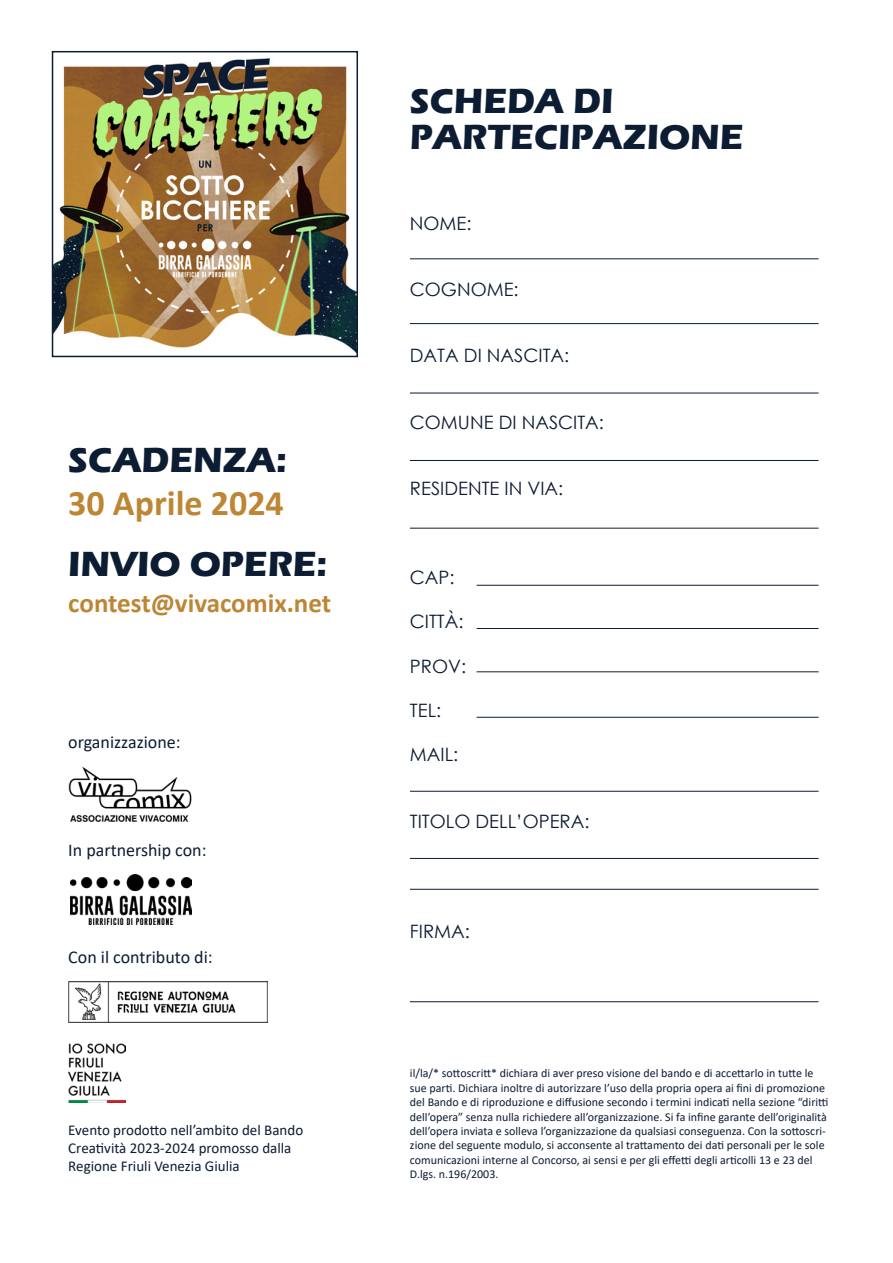
<style>
.page{position:relative;width:893px;height:1263px;background:#fff}
.page>*{position:absolute;margin:0;border:0;box-sizing:border-box;transform-origin:0 0}
.t1{font:700 36px "Eras ITC";color:#0c1c33}
.t2{font:700 36px "Calibri";color:#bd8635}
.t3{font:700 27px "Calibri";color:#bd8635}
.t4{font:18.45px "Century Gothic";color:#0c1c33}
.t5{font:18px "Calibri";color:#0c1c33}
.t6{font:15px/18px "Calibri";color:#0c1c33}
.t7{font:12px/14.4px "Calibri";color:#0c1c33}
</style>
<div class="page">
<img style="left:68px;top:766px;width:124px;height:56px">
<img style="left:71px;top:874px;width:120px;height:51px">
<img style="left:68px;top:982px;width:200px;height:40px">
<img style="left:68px;top:1044px;width:57px;height:58px">
<hr style="left:410px;top:258px;width:409px;height:1px;background:#0c1c33">
<hr style="left:410px;top:323px;width:409px;height:1px;background:#0c1c33">
<hr style="left:410px;top:393px;width:409px;height:1px;background:#0c1c33">
<hr style="left:410px;top:460px;width:409px;height:1px;background:#0c1c33">
<hr style="left:410px;top:528px;width:409px;height:1px;background:#0c1c33">
<hr style="left:477px;top:585px;width:342px;height:1px;background:#0c1c33">
<hr style="left:477px;top:628px;width:342px;height:1px;background:#0c1c33">
<hr style="left:477px;top:671px;width:342px;height:1px;background:#0c1c33">
<hr style="left:477px;top:717px;width:342px;height:1px;background:#0c1c33">
<hr style="left:410px;top:791px;width:409px;height:1px;background:#0c1c33">
<hr style="left:410px;top:858px;width:409px;height:1px;background:#0c1c33">
<hr style="left:410px;top:889px;width:409px;height:1px;background:#0c1c33">
<hr style="left:410px;top:1001px;width:409px;height:1px;background:#0c1c33">
<img style="left:55px;top:58px;width:300px;height:294px">
<div style="left:52px;top:51px;width:306px;height:306px;border:2px solid #0c1c33"></div>
<p class="t1" style="left:68px;top:439px;width:220px">SCADENZA:</p>
<p class="t2" style="left:68px;top:478px;width:217px">30 Aprile 2024</p>
<p class="t1" style="left:68px;top:543px;width:260px">INVIO OPERE:</p>
<p class="t3" style="left:68px;top:584px;width:264px">contest@vivacomix.net</p>
<p class="t5" style="left:68px;top:730px;width:114px">organizzazione:</p>
<p class="t5" style="left:68px;top:837px;width:140px">In partnership con:</p>
<p class="t5" style="left:68px;top:944px;width:146px">Con il contributo di:</p>
<p class="t6" style="left:68px;top:1120px;width:236px">Evento prodotto nell’ambito del Bando<br>Creatività 2023-2024 promosso dalla</p>
<p class="t6" style="left:68px;top:1156px;width:173px">Regione Friuli Venezia Giulia</p>
<p class="t1" style="left:410px;top:80px;width:205px">SCHEDA DI</p>
<p class="t1" style="left:410px;top:116px;width:335px">PARTECIPAZIONE</p>
<p class="t4" style="left:410px;top:210px;width:63px">NOME:</p>
<p class="t4" style="left:410px;top:276px;width:110px">COGNOME:</p>
<p class="t4" style="left:410px;top:343px;width:161px">DATA DI NASCITA:</p>
<p class="t4" style="left:410px;top:409px;width:196px">COMUNE DI NASCITA:</p>
<p class="t4" style="left:410px;top:476px;width:155px">RESIDENTE IN VIA:</p>
<p class="t4" style="left:410px;top:564px;width:46px">CAP:</p>
<p class="t4" style="left:410px;top:609px;width:55px">CITTÀ:</p>
<p class="t4" style="left:410px;top:653px;width:58px">PROV:</p>
<p class="t4" style="left:410px;top:697px;width:33px">TEL:</p>
<p class="t4" style="left:410px;top:742px;width:50px">MAIL:</p>
<p class="t4" style="left:410px;top:808px;width:181px">TITOLO DELL’OPERA:</p>
<p class="t4" style="left:410px;top:919px;width:62px">FIRMA:</p>
<p class="t7" style="left:410px;top:1066px;width:420px">il/la/* sottoscritt* dichiara di aver preso visione del bando e di accettarlo in tutte le sue parti. Dichiara inoltre di autorizzare l’uso della propria opera ai fini di promozione del Bando e di riproduzione e diffusione secondo i termini indicati nella sezione “diritti dell’opera” senza nulla richiedere all’organizzazione. Si fa infine garante dell’originalità dell’opera inviata e solleva l’organizzazione da qualsiasi conseguenza. Con la sottoscri&shy;zione del seguente modulo, si acconsente al trattamento dei dati personali per le sole comunicazioni interne al Concorso, ai sensi e per gli effetti degli articolli 13 e 23 del D.lgs. n.196/2003.</p>
</div>
